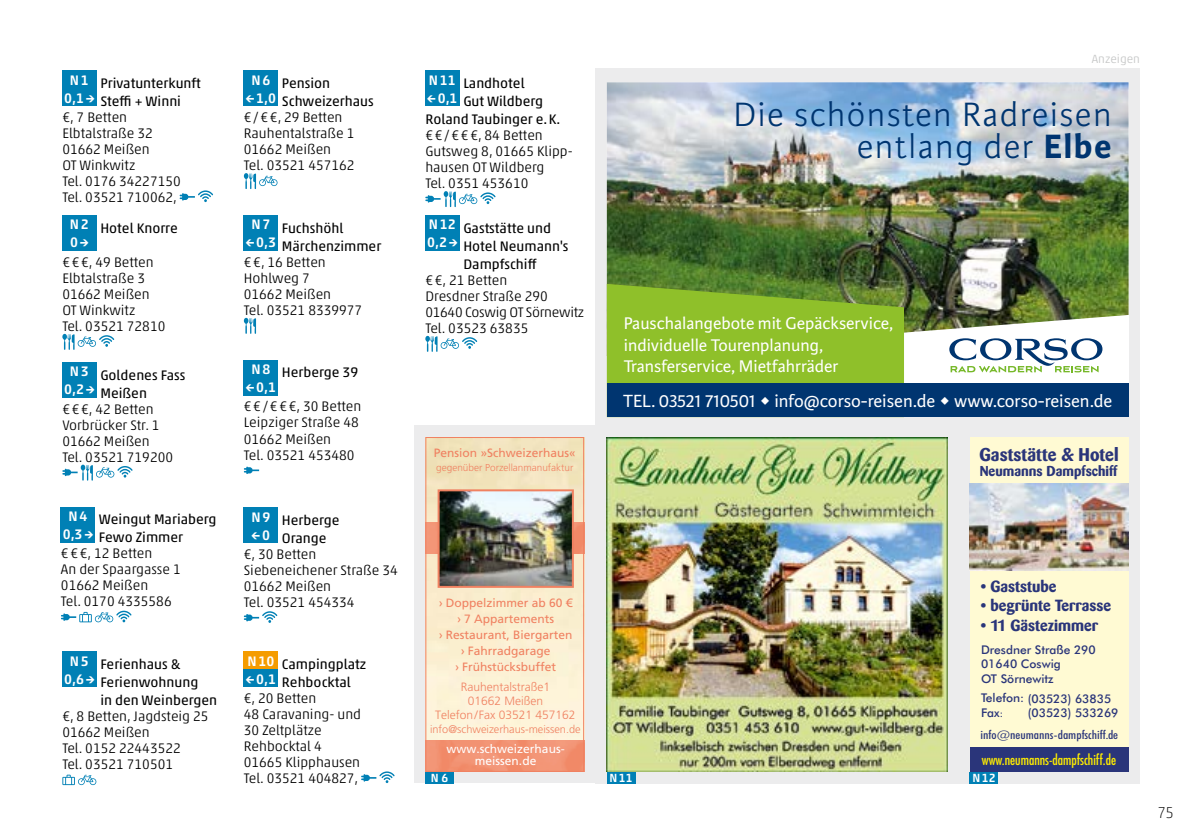
<style>
.page{position:relative;width:1191px;height:840px;background:#fff}
.page>*{position:absolute;margin:0;border:0;box-sizing:border-box;transform-origin:0 0}
.t1{font:300 36px/32px "Karmina Sans";letter-spacing:.04em;color:#003570;text-align:right}
.t2{font:18.8px "Karmina Sans";color:#fff}
.t3{font:700 18.2px "Barmeno";color:#2a357a}
.t4{font:18px/21.6px "Karmina Sans";color:#fff}
.t5{font:700 16px "Barmeno";color:#2a357a}
.t6{font:100 16px "Akko Pro";color:#000}
.t7{font:700 14.2px "Barmeno";color:#2a357a}
.t8{font:300 14px/16px "Akko Pro";color:#000}
.t9{font:14px/18px "Akko Pro";color:#000}
.t10{font:700 condensed 14px "Futura Std";color:#ffed00}
.t11{font:12px/16px "Frutiger LT";color:#f08161;text-align:center}
.t12{font:500 12px/14.4px "Futura BT";color:#2a357a}
.t13{font:300 12px/14px "Frutiger LT";color:#f08161;text-align:center}
.t14{font:12px/12px "Frutiger LT";color:#fff;text-align:center}
.t15{font:500 condensed 12px "Futura BT";color:#2a357a;scale:1.12 1}
.t16{font:300 12px "Akko Pro";color:#c5c6c6}
.t17{font:500 12px "Akko Pro";letter-spacing:.065em;color:#fff}
.t18{font:300 11px "Frutiger LT";color:#f08161}
.t19{font:300 10px "Frutiger LT";color:#f08161}
.s1{font-weight:500;color:#fff}
.s2{font-weight:700}
.s3{font-size:10px}
</style>
<div class="page">
<div style="left:595px;top:68px;width:545px;height:714px;background:#ececed"></div>
<div style="left:414px;top:425px;width:193px;height:357px;background:#ececed"></div>
<img style="left:427px;top:439px;width:155px;height:301px">
<img style="left:427px;top:522px;width:155px;height:31px">
<img style="left:440px;top:492px;width:131px;height:92px">
<div style="left:437px;top:489px;width:137px;height:98px;border:2px solid #f08161"></div>
<img style="left:427px;top:740px;width:155px;height:29px">
<div style="left:425px;top:437px;width:159px;height:334px;border:1px solid #f08161"></div>
<div style="left:425px;top:771px;width:29px;height:11px;background:#0080b5"></div>
<img style="left:607px;top:437px;width:340px;height:334px">
<div style="left:970px;top:437px;width:158px;height:334px;background:#fffad3"></div>
<div style="left:969px;top:746px;width:159px;height:25px;background:#2a357a"></div>
<img style="left:969px;top:483px;width:159px;height:87px">
<div style="left:607px;top:771px;width:28px;height:11px;background:#0080b5"></div>
<div style="left:969px;top:771px;width:29px;height:11px;background:#0080b5"></div>
<div style="left:607px;top:82px;width:521px;height:335px;background:#fff"></div>
<img style="left:607px;top:82px;width:521px;height:270px">
<svg style="left:607px;top:284px;width:297px;height:99px;background:#89b82a"></svg>
<div style="left:607px;top:383px;width:521px;height:34px;background:#003570"></div>
<svg style="left:949px;top:338px;width:153px;height:34px"></svg>
<div style="left:62px;top:71px;width:34px;height:17px;background:#0080b5"></div>
<div style="left:62px;top:89px;width:34px;height:17px;background:#0080b5"></div>
<svg style="left:180px;top:190px;width:33px;height:12px"></svg>
<div style="left:62px;top:362px;width:34px;height:17px;background:#0080b5"></div>
<div style="left:62px;top:380px;width:34px;height:17px;background:#0080b5"></div>
<svg style="left:62px;top:464px;width:71px;height:16px"></svg>
<div style="left:62px;top:651px;width:34px;height:17px;background:#0080b5"></div>
<div style="left:62px;top:669px;width:34px;height:17px;background:#0080b5"></div>
<svg style="left:62px;top:774px;width:34px;height:10px"></svg>
<div style="left:244px;top:215px;width:34px;height:17px;background:#0080b5"></div>
<div style="left:244px;top:233px;width:34px;height:17px;background:#0080b5"></div>
<svg style="left:244px;top:317px;width:12px;height:16px"></svg>
<div style="left:244px;top:507px;width:34px;height:17px;background:#0080b5"></div>
<div style="left:244px;top:525px;width:34px;height:17px;background:#0080b5"></div>
<svg style="left:244px;top:611px;width:33px;height:11px"></svg>
<div style="left:62px;top:215px;width:34px;height:17px;background:#0080b5"></div>
<div style="left:62px;top:233px;width:34px;height:17px;background:#0080b5"></div>
<svg style="left:62px;top:333px;width:52px;height:16px"></svg>
<div style="left:61px;top:507px;width:34px;height:17px;background:#0080b5"></div>
<div style="left:61px;top:525px;width:34px;height:17px;background:#0080b5"></div>
<svg style="left:61px;top:610px;width:70px;height:12px"></svg>
<div style="left:244px;top:71px;width:34px;height:17px;background:#0080b5"></div>
<div style="left:244px;top:89px;width:34px;height:17px;background:#0080b5"></div>
<svg style="left:244px;top:173px;width:33px;height:16px"></svg>
<div style="left:244px;top:360px;width:34px;height:17px;background:#0080b5"></div>
<div style="left:244px;top:378px;width:34px;height:17px;background:#0080b5"></div>
<svg style="left:244px;top:466px;width:15px;height:8px"></svg>
<div style="left:244px;top:651px;width:34px;height:17px;background:#f59c00"></div>
<div style="left:244px;top:669px;width:34px;height:17px;background:#0080b5"></div>
<svg style="left:361px;top:771px;width:34px;height:11px"></svg>
<div style="left:425px;top:71px;width:34px;height:17px;background:#0080b5"></div>
<div style="left:425px;top:89px;width:34px;height:17px;background:#0080b5"></div>
<svg style="left:425px;top:191px;width:70px;height:16px"></svg>
<div style="left:425px;top:215px;width:34px;height:17px;background:#0080b5"></div>
<div style="left:425px;top:233px;width:34px;height:17px;background:#0080b5"></div>
<svg style="left:425px;top:335px;width:52px;height:16px"></svg>
<p class="t9" style="left:64px;top:74px;width:138px;text-indent:6px"><sup>N1</sup> Privatunterkunft<br><sup>0,1→</sup> Steffi + Winni</p>
<p class="t8" style="left:62px;top:109px;width:120px">€, 7 Betten<br>Elbtalstraße 32<br>01662 Meißen<br>OT Winkwitz<br>Tel. 0176 34227150<br>Tel. 03521 710062,</p>
<p class="t9" style="left:70px;top:220px;width:109px;line-height:14.8px"><sup>N2</sup> Hotel Knorre<br><span class="s1">0→</span></p>
<p class="t8" style="left:62px;top:254px;width:105px">€€€, 49 Betten<br>Elbtalstraße 3<br>01662 Meißen<br>OT Winkwitz<br>Tel. 03521 72810</p>
<p class="t9" style="left:64px;top:365px;width:123px;text-indent:6px"><sup>N3</sup> Goldenes Fass<br><sup>0,2→</sup> Meißen</p>
<p class="t8" style="left:62px;top:400px;width:112px">€€€, 42 Betten<br>Vorbrücker Str. 1<br>01662 Meißen<br>Tel. 03521 719200</p>
<p class="t9" style="left:63px;top:510px;width:155px;text-indent:6px"><sup>N4</sup> Weingut Mariaberg<br><sup>0,3→</sup> Fewo Zimmer</p>
<p class="t8" style="left:61px;top:545px;width:121px">€€€, 12 Betten<br>An der Spaargasse 1<br>01662 Meißen<br>Tel. 0170 4335586</p>
<p class="t9" style="left:70px;top:654px;width:112px"><sup>N5</sup> Ferienhaus &amp;</p>
<p class="t9" style="left:64px;top:672px;width:136px"><sup>0,6→</sup> Ferienwohnung</p>
<p class="t9" style="left:100px;top:690px;width:118px">in den Weinbergen</p>
<p class="t8" style="left:62px;top:707px;width:148px">€, 8 Betten, Jagdsteig 25<br>01662 Meißen<br>Tel. 0152 22443522<br>Tel. 03521 710501</p>
<p class="t9" style="left:246px;top:74px;width:130px;text-indent:6px"><sup>N6</sup> Pension<br><sup>←1,0</sup> Schweizerhaus</p>
<p class="t8" style="left:244px;top:109px;width:112px">€/€€, 29 Betten<br>Rauhentalstraße 1<br>01662 Meißen<br>Tel. 03521 457162</p>
<p class="t9" style="left:246px;top:218px;width:137px;text-indent:6px"><sup>N7</sup> Fuchshöhl<br><sup>←0,3</sup> Märchenzimmer</p>
<p class="t8" style="left:244px;top:254px;width:120px">€€, 16 Betten<br>Hohlweg 7<br>01662 Meißen<br>Tel. 03521 8339977</p>
<p class="t9" style="left:246px;top:365px;width:114px;line-height:14.8px;text-indent:6px"><sup>N8</sup> Herberge 39 <span class="s1">←0,1</span></p>
<p class="t8" style="left:244px;top:398px;width:119px">€€/€€€, 30 Betten<br>Leipziger Straße 48<br>01662 Meißen<br>Tel. 03521 453480</p>
<p class="t9" style="left:251px;top:510px;width:90px"><sup>N9</sup> Herberge <sup>←0</sup> Orange</p>
<p class="t8" style="left:244px;top:545px;width:155px">€, 30 Betten<br>Siebeneichener Straße 34<br>01662 Meißen<br>Tel. 03521 454334</p>
<p class="t9" style="left:246px;top:654px;width:122px"><sup>N10</sup> Campingplatz <sup>←0,1</sup> Rehbocktal</p>
<p class="t8" style="left:244px;top:689px;width:119px">€, 20 Betten<br>48 Caravaning- und<br>30 Zeltplätze<br>Rehbocktal 4<br>01665 Klipphausen<br>Tel. 03521 404827,</p>
<p class="t9" style="left:425px;top:74px;width:137px"><sup>N11</sup> Landhotel<br><sup>←0,1</sup> Gut Wildberg<br>Roland Taubinger e.K.</p>
<p class="t8" style="left:425px;top:127px;width:149px">€€/€€€, 84 Betten<br>Gutsweg 8, 01665 Klipp&shy;hausen OT Wildberg<br>Tel. 0351 453610</p>
<p class="t9" style="left:429px;top:218px;width:124px"><sup>N12</sup> Gaststätte und</p>
<p class="t9" style="left:427px;top:236px;width:143px"><sup>0,2→</sup> Hotel Neumann's</p>
<p class="t9" style="left:463px;top:254px;width:75px">Dampfschiff</p>
<p class="t8" style="left:425px;top:272px;width:160px">€€, 21 Betten<br>Dresdner Straße 290<br>01640 Coswig OT Sörnewitz<br>Tel. 03523 63835</p>
<p class="t11" style="left:434px;top:445px;width:144px">Pension »Schweizerhaus«</p>
<p class="t19" style="left:436px;top:462px;width:139px">gegenüber Porzellanmanufaktur</p>
<p class="t16" style="left:1091px;top:51px;width:50px">Anzeigen</p>
<h1 class="t1" style="left:733px;top:99px;width:380px">Die schönsten Radreisen entlang der <span class="s2">Elbe</span></h1>
<p class="t4" style="left:624px;top:313px;width:271px">Pauschalangebote mit Gepäckservice, individuelle Tourenplanung,<br>Transferservice, Mietfahrräder</p>
<h2 class="t2" style="left:623px;top:389px;width:491px">TEL. 03521 710501 m info@corso-reisen.de m www.corso-reisen.de</h2>
<h3 class="t3" style="left:979px;top:442px;width:141px">Gaststätte &amp; Hotel</h3>
<p class="t7" style="left:979px;top:461px;width:139px">Neumanns Dampfschiff</p>
<p class="t11" style="left:439px;top:594px;width:135px">› Doppelzimmer ab 60 € › 7 Appartements<br>› Restaurant, Biergarten › Fahrradgarage<br>› Frühstücksbuffet</p>
<p class="t13" style="left:435px;top:679px;width:142px">Rauhentalstraße1<br>01662 Meißen<br>Telefon/Fax 03521 457162</p>
<p class="t18" style="left:430px;top:722px;width:152px">info@schweizerhaus-meissen.de</p>
<p class="t14" style="left:446px;top:742px;width:119px">www.schweizerhaus&shy;meissen.de</p>
<p class="t17" style="left:431px;top:770px;width:19px">N 6</p>
<p class="t5" style="left:980px;top:575px;width:77px">• Gaststube</p>
<p class="t5" style="left:980px;top:595px;width:132px">• begrünte Terrasse</p>
<p class="t5" style="left:980px;top:614px;width:119px">• 11 Gästezimmer</p>
<p class="t12" style="left:981px;top:643px;width:116px">Dresdner Straße 290<br>01640 Coswig<br>OT Sörnewitz</p>
<p class="t12" style="left:1028px;top:692px;width:92px;text-indent:-47px">Telefon: (03523) 63835 (03523) 533269</p>
<p class="t10" style="left:981px;top:750px;width:136px">www.neumanns-dampfschiff.de</p>
<p class="t12" style="left:981px;top:706px;width:24px">Fax<span class="s3">:</span></p>
<p class="t15" style="left:980px;top:726px;width:124px">info@neumanns-dampfschiff.de</p>
<p class="t17" style="left:609px;top:770px;width:25px">N11</p>
<p class="t17" style="left:972px;top:770px;width:25px">N12</p>
<p class="t6" style="left:1157px;top:802px;width:18px">75</p>
</div>
